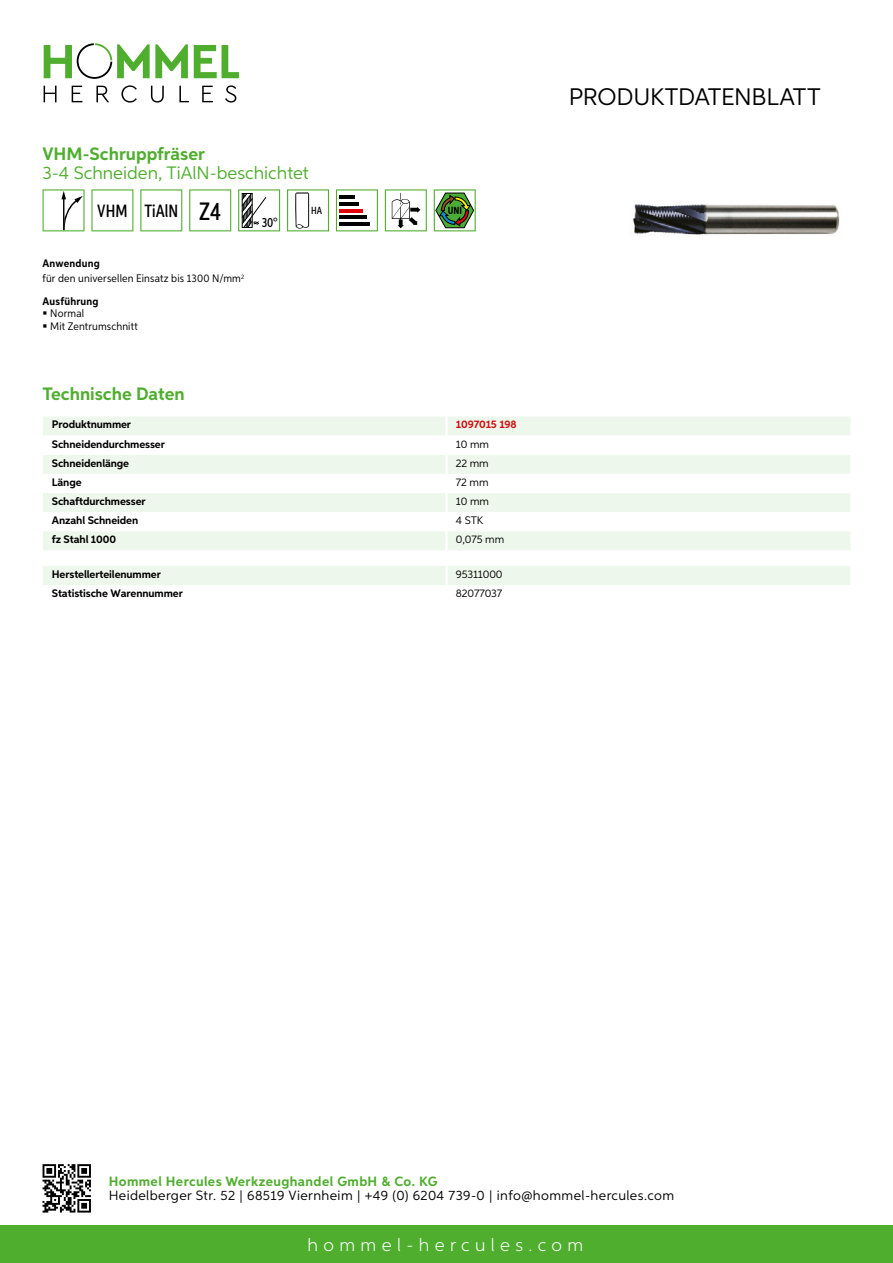
<style>
.page{position:relative;width:893px;height:1263px;background:#fff}
.page>*{position:absolute;margin:0;border:0;box-sizing:border-box;transform-origin:0 0}
.t1{font:24px "Aspira";letter-spacing:-.01em;color:#000}
.t2{font:700 18px "Aspira";color:#50ae2f}
.t3{font:18px "Aspira";color:#50ae2f}
.t4{font:300 18px "Aspira";letter-spacing:.3em;color:#fff}
.t5{font:500 17.85px "Aspira XX Nar";color:#000}
.t6{font:13.5px "Aspira";letter-spacing:.03em;color:#000}
.t7{font:700 13.5px "Aspira";letter-spacing:.03em;color:#50ae2f}
.t8{font:500 13.35px "Aspira XX Nar";color:#000}
.t9{font:700 10.95px "Aspira";letter-spacing:-.01em;color:#000}
.t10{font:10.95px/15.1px "Aspira Nar";letter-spacing:.015em;color:#000}
.t11{font:10.95px "Aspira";letter-spacing:-.01em;color:#000}
.t12{font:700 10.95px "Aspira";letter-spacing:-.01em;color:#cd1013}
.t13{font:700 10.95px "Aspira Nar";letter-spacing:.02em;color:#000}
.t14{font:700 10.35px "Aspira XX Nar";color:#000}
.t15{font:500 10.35px "Aspira XX Nar";color:#000}
.s1{font-size:25.2px}
.s2{font-weight:700}
</style>
<div class="page">
<div style="left:0;top:1226px;width:893px;height:37px;background:#50ae2f"></div>
<svg style="left:43px;top:1164px;width:48px;height:48px"></svg>
<svg style="left:194px;top:45px;width:45px;height:33px"></svg>
<svg style="left:44px;top:43px;width:144px;height:36px"></svg>
<svg style="left:44px;top:86px;width:13px;height:16px"></svg>
<svg style="left:72px;top:86px;width:10px;height:16px"></svg>
<svg style="left:96px;top:86px;width:13px;height:16px"></svg>
<svg style="left:121px;top:85px;width:16px;height:18px"></svg>
<svg style="left:151px;top:86px;width:13px;height:17px"></svg>
<svg style="left:179px;top:86px;width:10px;height:16px"></svg>
<svg style="left:202px;top:86px;width:11px;height:16px"></svg>
<svg style="left:225px;top:85px;width:11px;height:18px"></svg>
<svg style="left:43px;top:416px;width:807px;height:134px;background:#eef7eb"></svg>
<svg style="left:43px;top:436px;width:807px;height:95px"></svg>
<hr style="left:445px;top:416px;width:3px;height:20px;background:#fff">
<hr style="left:445px;top:436px;width:3px;height:19px;background:#fff">
<hr style="left:445px;top:455px;width:3px;height:19px;background:#fff">
<hr style="left:445px;top:474px;width:3px;height:19px;background:#fff">
<hr style="left:445px;top:493px;width:3px;height:19px;background:#fff">
<hr style="left:445px;top:512px;width:3px;height:19px;background:#fff">
<hr style="left:445px;top:531px;width:3px;height:19px;background:#fff">
<div style="left:43px;top:566px;width:807px;height:19px;background:#eef7eb"></div>
<svg style="left:43px;top:189px;width:42px;height:42px"></svg>
<svg style="left:91px;top:189px;width:42px;height:42px"></svg>
<svg style="left:140px;top:189px;width:42px;height:42px"></svg>
<svg style="left:189px;top:189px;width:42px;height:42px"></svg>
<svg style="left:238px;top:189px;width:42px;height:42px"></svg>
<svg style="left:287px;top:189px;width:42px;height:42px"></svg>
<svg style="left:336px;top:189px;width:42px;height:42px"></svg>
<hr style="left:339px;top:196px;width:16px;height:3px;background:#000">
<hr style="left:339px;top:202px;width:20px;height:4px;background:#000">
<hr style="left:339px;top:209px;width:23px;height:3px;background:#e3000b">
<hr style="left:339px;top:216px;width:27px;height:3px;background:#000">
<hr style="left:339px;top:222px;width:31px;height:4px;background:#000">
<svg style="left:385px;top:189px;width:42px;height:42px"></svg>
<svg style="left:434px;top:189px;width:42px;height:42px"></svg>
<img style="left:632px;top:204px;width:208px;height:31px">
<h2 class="t2" style="left:43px;top:142px;width:164px">VHM-Schruppfräser</h2>
<h2 class="t3" style="left:43px;top:162px;width:268px">3-4 Schneiden, TiAlN -beschichtet</h2>
<h3 class="t5" style="left:97px;top:200px;width:125px">VHM TiAlN <span class="s1">Z4</span></h3>
<p class="t10" style="left:43px;top:256px;width:203px"><span class="s2">Anwendung<br></span>für den universellen Einsatz bis 1300 N/mm<sup>2</sup></p>
<p class="t13" style="left:43px;top:294px;width:58px">Ausführung</p>
<p class="t10" style="left:50px;top:307px;width:89px;line-height:12.8px">Normal<br>Mit Zentrumschnitt</p>
<p class="t8" style="left:262px;top:215px;width:17px">30°</p>
<p class="t15" style="left:311px;top:204px;width:12px">HA</p>
<p class="t14" style="left:448px;top:205px;width:16px">UNI</p>
<h2 class="t2" style="left:43px;top:382px;width:144px">Technische Daten</h2>
<p class="t9" style="left:52px;top:418px;width:81px">Produktnummer</p>
<p class="t12" style="left:456px;top:418px;width:62px">1097015 198</p>
<p class="t9" style="left:52px;top:437px;width:115px">Schneidendurchmesser</p>
<p class="t11" style="left:456px;top:437px;width:35px">10 mm</p>
<p class="t9" style="left:52px;top:456px;width:79px">Schneidenlänge</p>
<p class="t11" style="left:456px;top:456px;width:34px">22 mm</p>
<p class="t9" style="left:52px;top:475px;width:31px">Länge</p>
<p class="t11" style="left:456px;top:475px;width:34px">72 mm</p>
<p class="t9" style="left:52px;top:494px;width:95px">Schaftdurchmesser</p>
<p class="t11" style="left:456px;top:494px;width:35px">10 mm</p>
<p class="t9" style="left:52px;top:514px;width:88px">Anzahl Schneiden</p>
<p class="t11" style="left:456px;top:514px;width:23px">4 STK</p>
<p class="t9" style="left:52px;top:533px;width:66px">fz Stahl 1000</p>
<p class="t11" style="left:456px;top:533px;width:50px">0,075 mm</p>
<p class="t9" style="left:52px;top:567px;width:111px">Herstellerteilenummer</p>
<p class="t11" style="left:456px;top:567px;width:48px">95311000</p>
<p class="t9" style="left:52px;top:586px;width:132px">Statistische Warennummer</p>
<p class="t11" style="left:456px;top:586px;width:48px">82077037</p>
<h1 class="t1" style="left:569px;top:82px;width:253px">Produktdatenblatt</h1>
<p class="t7" style="left:109px;top:1172px;width:330px">Hommel Hercules Werkzeughandel GmbH &amp; Co. KG</p>
<p class="t6" style="left:109px;top:1187px;width:567px">Heidelberger Str. 52 | 68519 Viernheim | +49 (0) 6204 739-0 | info@hommel-hercules.com</p>
<h2 class="t4" style="left:307px;top:1234px;width:277px">hommel-hercules.com</h2>
</div>
